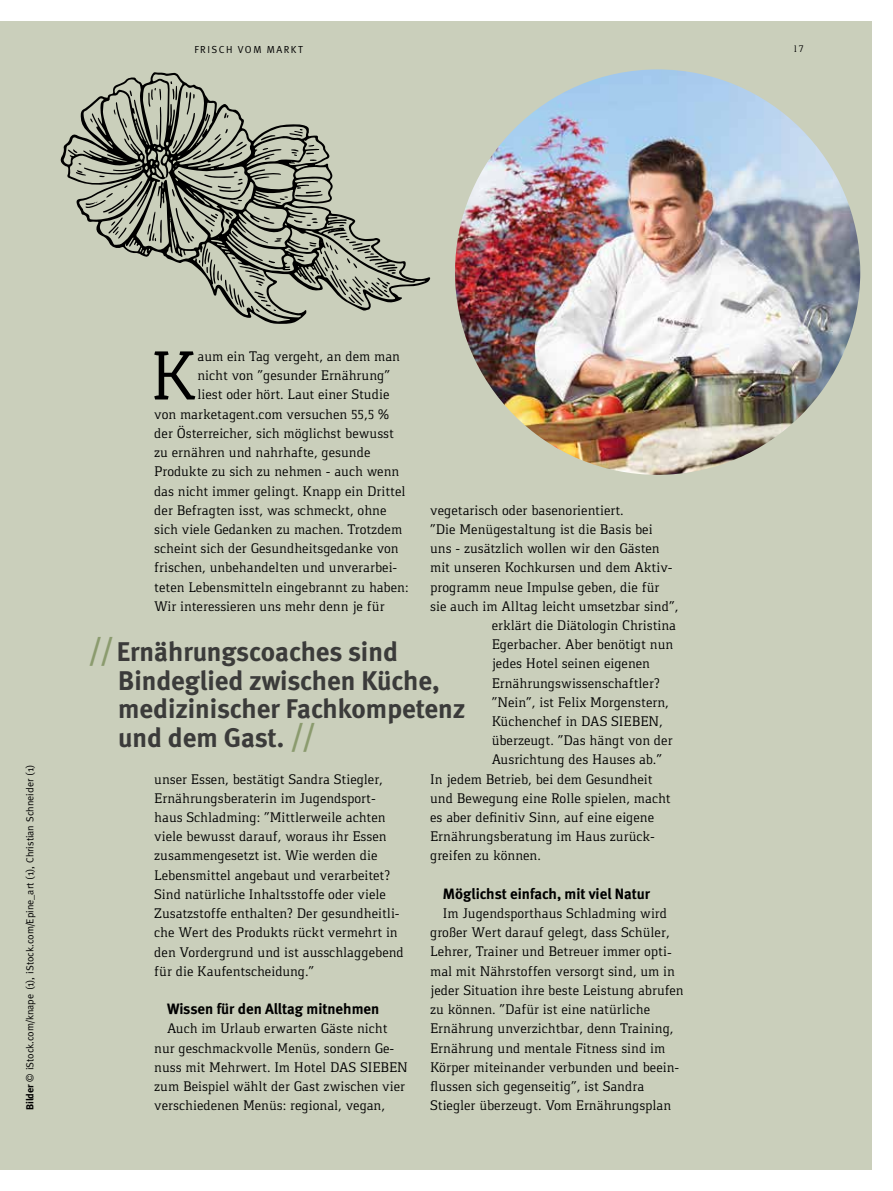
<style>
.page{position:relative;width:893px;height:1191px;background:#fff}
.page>*{position:absolute;margin:0;border:0;box-sizing:border-box;transform-origin:0 0}
.t1{font:71.7px "Gaspar";color:#000}
.t2{font:27px/28.5px "Meta Bold LF";color:#3b3b3a}
.t3{font:15px "Meta Bold LF";color:#000}
.t4{font:14.4px/19.2px "Gaspar";color:#000}
.t5{font:10.5px "Gaspar";color:#000}
.t6{font:10.2px "Meta";color:#000}
.t7{font:10.2px "Meta Normal LF";letter-spacing:.15em;color:#000}
.s1{font-family:"Meta Bold LF"}
.s2{font-family:"Meta Normal LF"}
.s3{font-size:31.5px;color:#8b9b6e}
</style>
<div class="page">
<div style="left:0;top:21px;width:872px;height:1148px;background:#cacfbb"></div>
<img style="left:455px;top:69px;width:405px;height:406px;border-radius:203px">
<svg style="left:60px;top:72px;width:370px;height:252px"></svg>
<svg style="left:114px;top:102px;width:15px;height:38px"></svg>
<svg style="left:224px;top:112px;width:5px;height:6px"></svg>
<svg style="left:172px;top:134px;width:13px;height:19px"></svg>
<svg style="left:186px;top:92px;width:9px;height:23px"></svg>
<svg style="left:328px;top:222px;width:18px;height:4px"></svg>
<svg style="left:323px;top:232px;width:74px;height:73px"></svg>
<svg style="left:156px;top:125px;width:2px;height:15px"></svg>
<svg style="left:148px;top:88px;width:13px;height:19px"></svg>
<svg style="left:76px;top:163px;width:86px;height:80px"></svg>
<svg style="left:265px;top:157px;width:5px;height:3px"></svg>
<svg style="left:291px;top:149px;width:8px;height:7px"></svg>
<svg style="left:193px;top:129px;width:50px;height:31px"></svg>
<svg style="left:294px;top:218px;width:24px;height:8px"></svg>
<svg style="left:295px;top:187px;width:28px;height:10px"></svg>
<svg style="left:73px;top:149px;width:4px;height:4px"></svg>
<svg style="left:130px;top:90px;width:2px;height:6px"></svg>
<svg style="left:90px;top:118px;width:3px;height:5px"></svg>
<svg style="left:170px;top:81px;width:7px;height:19px"></svg>
<svg style="left:309px;top:242px;width:7px;height:4px"></svg>
<svg style="left:306px;top:145px;width:11px;height:16px"></svg>
<svg style="left:261px;top:135px;width:14px;height:5px"></svg>
<svg style="left:289px;top:129px;width:14px;height:7px"></svg>
<svg style="left:310px;top:272px;width:4px;height:4px"></svg>
<svg style="left:205px;top:113px;width:3px;height:8px"></svg>
<svg style="left:297px;top:259px;width:8px;height:2px"></svg>
<svg style="left:172px;top:171px;width:116px;height:141px"></svg>
<p class="t7" style="left:194px;top:43px;width:110px">FRISCH VOM MARKT</p>
<p class="t5" style="left:794px;top:43px;width:11px">17</p>
<p class="t6" style="left:24px;top:1110px;width:347px;rotate:-90deg"><span class="s1">Bilder</span> © <span class="s2">iStock</span>.com/knape (1), <span class="s2">iStock</span>.com/Epine_art (1), Christian Schneider (1)</p>
<h1 class="t1" style="left:150px;top:335px;width:49px">K</h1>
<p class="t4" style="left:197px;top:347px;width:204px">aum ein Tag vergeht, an dem man</p>
<p class="t4" style="left:197px;top:366px;width:194px">nicht von "gesunder Ernährung“</p>
<p class="t4" style="left:197px;top:385px;width:193px">liest oder hört. Laut einer Studie</p>
<p class="t4" style="left:154px;top:404px;width:236px">von marketagent.com versuchen 55,5 %</p>
<p class="t4" style="left:154px;top:423px;width:241px">der Österreicher, sich möglichst bewusst</p>
<p class="t4" style="left:154px;top:443px;width:218px">zu ernähren und nahrhafte, gesunde</p>
<p class="t4" style="left:154px;top:462px;width:247px">Produkte zu sich zu nehmen – auch wenn</p>
<p class="t4" style="left:154px;top:481px;width:253px">das nicht immer gelingt. Knapp ein Drittel</p>
<p class="t4" style="left:154px;top:500px;width:234px">der Befragten isst, was schmeckt, ohne</p>
<p class="t4" style="left:154px;top:519px;width:250px">sich viele Gedanken zu machen. Trotzdem</p>
<p class="t4" style="left:154px;top:539px;width:246px">scheint sich der Gesundheitsgedanke von</p>
<p class="t4" style="left:154px;top:558px;width:245px">frischen, unbehandelten und unverarbei-</p>
<p class="t4" style="left:154px;top:577px;width:256px">teten Lebensmitteln eingebrannt zu haben:</p>
<p class="t4" style="left:154px;top:596px;width:232px">Wir interessieren uns mehr denn je für</p>
<p class="t4" style="left:430px;top:500px;width:195px">vegetarisch oder basenorientiert.</p>
<p class="t4" style="left:430px;top:519px;width:224px">"Die Menügestaltung ist die Basis bei</p>
<p class="t4" style="left:430px;top:539px;width:231px">uns – zusätzlich wollen wir den Gästen</p>
<p class="t4" style="left:430px;top:558px;width:244px">mit unseren Kochkursen und dem Aktiv-</p>
<p class="t4" style="left:430px;top:577px;width:231px">programm neue Impulse geben, die für</p>
<p class="t4" style="left:430px;top:596px;width:250px">sie auch im Alltag leicht umsetzbar sind“,</p>
<p class="t4" style="left:492px;top:615px;width:186px">erklärt die Diätologin Christina</p>
<p class="t4" style="left:492px;top:635px;width:183px">Egerbacher. Aber benötigt nun</p>
<p class="t4" style="left:492px;top:654px;width:160px">jedes Hotel seinen eigenen</p>
<p class="t4" style="left:492px;top:673px;width:169px">Ernährungswissenschaftler?</p>
<p class="t4" style="left:492px;top:692px;width:179px">"Nein“, ist Felix Morgenstern,</p>
<p class="t4" style="left:492px;top:711px;width:173px">Küchenchef in DAS SIEBEN,</p>
<p class="t4" style="left:492px;top:731px;width:182px">überzeugt. "Das hängt von der</p>
<p class="t4" style="left:492px;top:750px;width:172px">Ausrichtung des Hauses ab.“</p>
<p class="t4" style="left:430px;top:769px;width:224px">In jedem Betrieb, bei dem Gesundheit</p>
<p class="t4" style="left:430px;top:788px;width:242px">und Bewegung eine Rolle spielen, macht</p>
<p class="t4" style="left:430px;top:807px;width:225px">es aber definitiv Sinn, auf eine eigene</p>
<p class="t4" style="left:430px;top:827px;width:226px">Ernährungsberatung im Haus zurück-</p>
<p class="t4" style="left:430px;top:846px;width:112px">greifen zu können.</p>
<p class="t3" style="left:443px;top:884px;width:209px">Möglichst einfach, mit viel Natur</p>
<p class="t4" style="left:430px;top:903px;width:255px;text-indent:13px">Im Jugendsporthaus Schladming wird großer Wert darauf gelegt, dass Schüler, Lehrer, Trainer und Betreuer immer opti&shy;mal mit Nährstoffen versorgt sind, um in jeder Situation ihre beste Leistung abrufen zu können. "Dafür ist eine natürliche Ernährung unverzichtbar, denn Training, Ernährung und mentale Fitness sind im Körper miteinander verbunden und beein&shy;flussen sich gegenseitig“, ist Sandra</p>
<h2 class="t2" style="left:118px;top:637px;width:349px;text-indent:-30px"><span class="s3">//</span>Ernährungscoaches sind<br>Bindeglied zwischen Küche, medizinischer Fachkompetenz und dem Gast. <span class="s3">//</span></h2>
<p class="t4" style="left:154px;top:769px;width:251px">unser Essen, bestätigt Sandra Stiegler, Ernährungsberaterin im Jugendsport&shy;haus Schladming: "Mittlerweile achten viele bewusst darauf, woraus ihr Essen zusammengesetzt ist. Wie werden die Lebensmittel angebaut und verarbeitet?<br>Sind natürliche Inhaltsstoffe oder viele Zusatzstoffe enthalten? Der gesundheitli&shy;che Wert des Produkts rückt vermehrt in den Vordergrund und ist ausschlaggebend für die Kaufentscheidung.“</p>
<p class="t3" style="left:167px;top:1000px;width:214px">Wissen für den Alltag mitnehmen</p>
<p class="t4" style="left:154px;top:1019px;width:255px;text-indent:13px">Auch im Urlaub erwarten Gäste nicht nur geschmackvolle Menüs, sondern Ge&shy;nuss mit Mehrwert. Im Hotel DAS SIEBEN zum Beispiel wählt der Gast zwischen vier verschiedenen Menüs: regional, vegan,</p>
<p class="t4" style="left:430px;top:1095px;width:243px">Stiegler überzeugt. Vom Ernährungsplan</p>
</div>
